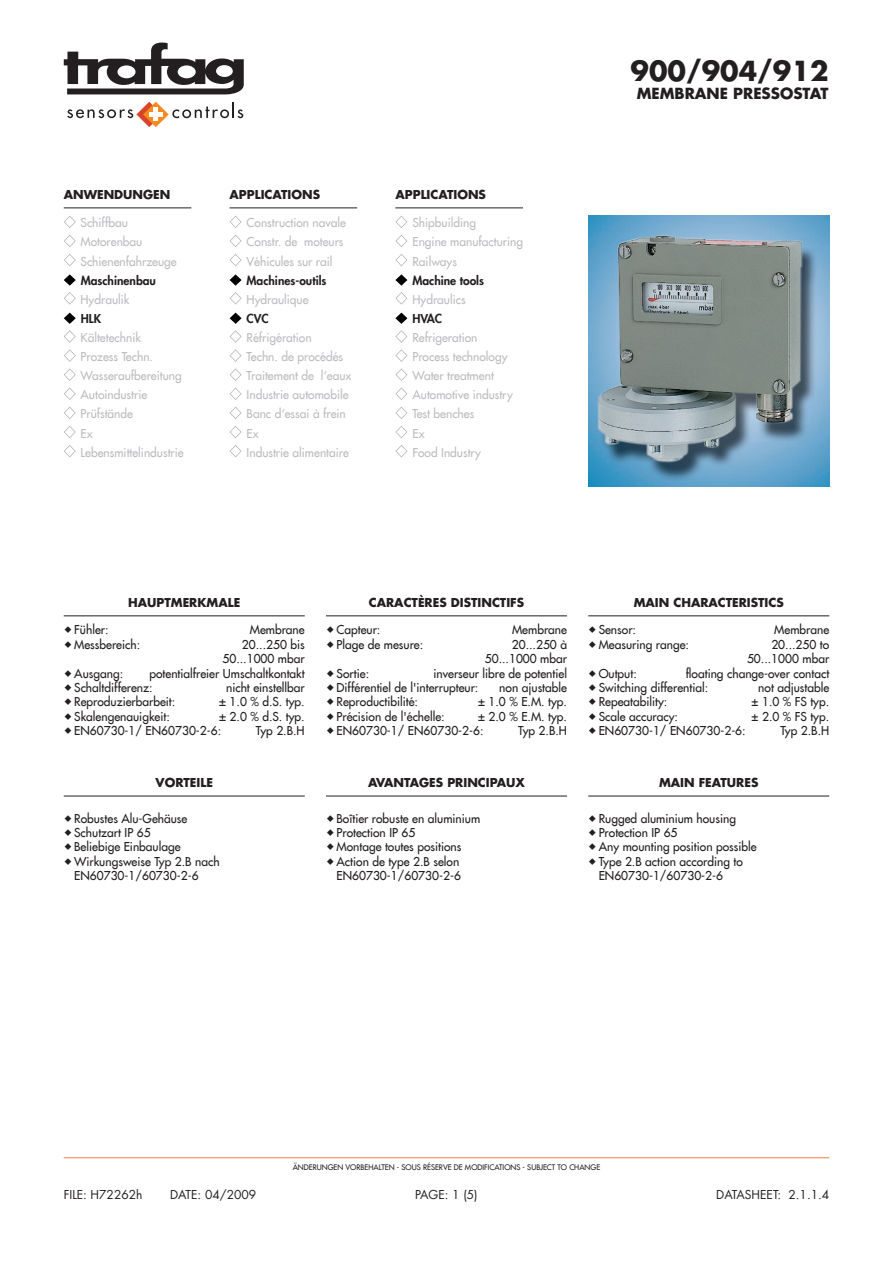
<style>
.page{position:relative;width:893px;height:1263px;background:#fff}
.page>*{position:absolute;margin:0;border:0;box-sizing:border-box;transform-origin:0 0}
.t1{font:700 27px "Futura LT";color:#231f20}
.t2{font:700 15px "Futura LT";color:#231f20}
.t3{font:12px/14.4px "Futura LT";color:#231f20}
.t4{font:12px "Futura LT";color:#bcbdc0}
.t5{font:700 12px "Futura LT";color:#231f20}
.t6{font:12px "Futura LT";color:#231f20}
.t7{font:800 12px "Futura LT";color:#231f20}
.t8{font:7.5px "Futura LT";color:#231f20}
</style>
<div class="page">
<svg style="left:67px;top:102px;width:176px;height:25px"></svg>
<svg style="left:64px;top:43px;width:180px;height:51px"></svg>
<hr style="left:64px;top:1157px;width:765px;height:1px;background:#f4793e">
<hr style="left:230px;top:208px;width:127px;height:1px;background:#231f20">
<hr style="left:395px;top:208px;width:128px;height:1px;background:#231f20">
<hr style="left:64px;top:208px;width:127px;height:1px;background:#231f20">
<hr style="left:64px;top:796px;width:241px;height:1px;background:#231f20">
<hr style="left:326px;top:796px;width:241px;height:1px;background:#231f20">
<hr style="left:588px;top:796px;width:241px;height:1px;background:#231f20">
<hr style="left:64px;top:616px;width:241px;height:1px;background:#231f20">
<hr style="left:326px;top:616px;width:241px;height:1px;background:#231f20">
<hr style="left:588px;top:616px;width:241px;height:1px;background:#231f20">
<svg style="left:64px;top:216px;width:12px;height:89px"></svg>
<svg style="left:230px;top:216px;width:12px;height:89px"></svg>
<svg style="left:395px;top:216px;width:12px;height:89px"></svg>
<svg style="left:64px;top:313px;width:12px;height:145px"></svg>
<svg style="left:230px;top:313px;width:12px;height:145px"></svg>
<svg style="left:395px;top:313px;width:12px;height:145px"></svg>
<img style="left:588px;top:216px;width:241px;height:270px">
<p class="t5" style="left:64px;top:187px;width:108px">ANWENDUNGEN</p>
<p class="t5" style="left:230px;top:187px;width:92px">APPLICATIONS</p>
<p class="t5" style="left:395px;top:187px;width:92px">APPLICATIONS</p>
<p class="t4" style="left:76px;top:215px;width:54px">Schiffbau</p>
<p class="t4" style="left:242px;top:215px;width:106px">Construction navale</p>
<p class="t4" style="left:407px;top:215px;width:70px">Shipbuilding</p>
<p class="t4" style="left:76px;top:234px;width:68px">Motorenbau</p>
<p class="t4" style="left:242px;top:234px;width:103px">Constr. de moteurs</p>
<p class="t4" style="left:407px;top:234px;width:117px">Engine manufacturing</p>
<p class="t4" style="left:76px;top:253px;width:103px">Schienenfahrzeuge</p>
<p class="t4" style="left:242px;top:253px;width:92px">Véhicules sur rail</p>
<p class="t4" style="left:407px;top:253px;width:51px">Railways</p>
<p class="t7" style="left:81px;top:272px;width:77px">Maschinenbau</p>
<p class="t7" style="left:247px;top:272px;width:81px">Machines-outils</p>
<p class="t7" style="left:412px;top:272px;width:73px">Machine tools</p>
<p class="t4" style="left:76px;top:292px;width:55px">Hydraulik</p>
<p class="t4" style="left:242px;top:292px;width:69px">Hydraulique</p>
<p class="t4" style="left:407px;top:292px;width:60px">Hydraulics</p>
<p class="t7" style="left:81px;top:310px;width:22px">HLK</p>
<p class="t7" style="left:247px;top:310px;width:24px">CVC</p>
<p class="t7" style="left:412px;top:310px;width:31px">HVAC</p>
<p class="t4" style="left:81px;top:330px;width:62px">Kältetechnik</p>
<p class="t4" style="left:242px;top:330px;width:72px">Réfrigération</p>
<p class="t4" style="left:407px;top:330px;width:72px">Refrigeration</p>
<p class="t4" style="left:81px;top:349px;width:74px">Prozess Techn.</p>
<p class="t4" style="left:242px;top:349px;width:103px">Techn. de procédés</p>
<p class="t4" style="left:412px;top:349px;width:97px">Process technology</p>
<p class="t4" style="left:81px;top:368px;width:103px">Wasseraufbereitung</p>
<p class="t4" style="left:242px;top:368px;width:111px">Traitement de l‘eaux</p>
<p class="t4" style="left:412px;top:368px;width:83px">Water treatment</p>
<p class="t4" style="left:76px;top:387px;width:73px">Autoindustrie</p>
<p class="t4" style="left:242px;top:387px;width:109px">I ndustrie automobile</p>
<p class="t4" style="left:407px;top:387px;width:107px">Automotive industry</p>
<p class="t4" style="left:81px;top:406px;width:54px">Prüfstände</p>
<p class="t4" style="left:242px;top:406px;width:106px">Banc d‘essai à frein</p>
<p class="t4" style="left:407px;top:406px;width:68px">Test benches</p>
<p class="t4" style="left:76px;top:425px;width:18px">E x</p>
<p class="t4" style="left:242px;top:425px;width:19px">E x</p>
<p class="t4" style="left:407px;top:425px;width:19px">E x</p>
<p class="t4" style="left:76px;top:444px;width:109px">Lebensmittelindustrie</p>
<p class="t4" style="left:242px;top:444px;width:109px">I ndustrie alimentaire</p>
<p class="t4" style="left:407px;top:444px;width:75px">Food Industry</p>
<h1 class="t1" style="left:630px;top:53px;width:199px">900/904/912</h1>
<p class="t2" style="left:637px;top:83px;width:193px">MEMBRANE PRESSOSTAT</p>
<p class="t5" style="left:128px;top:595px;width:114px">HAUPTMERKMALE</p>
<p class="t5" style="left:369px;top:595px;width:157px">CARACTÈRES DISTINCTIFS</p>
<p class="t5" style="left:634px;top:595px;width:152px">MAIN CHARACTERISTICS</p>
<p class="t3" style="left:72px;top:623px;width:38px">Fühler:</p>
<p class="t3" style="left:250px;top:623px;width:56px">Membrane</p>
<p class="t3" style="left:72px;top:637px;width:69px">Messbereich:</p>
<p class="t3" style="left:222px;top:637px;width:84px;text-align:right">20...250 bis<br>50...1000 mbar</p>
<p class="t3" style="left:72px;top:666px;width:52px">Ausgang:</p>
<p class="t3" style="left:72px;top:666px;width:234px;text-indent:77px">potentialfreier Umschaltkontakt<br>Schaltdifferenz:</p>
<p class="t3" style="left:226px;top:680px;width:80px">nicht einstellbar</p>
<p class="t3" style="left:72px;top:695px;width:104px">Reproduzierbarbeit:</p>
<p class="t3" style="left:219px;top:695px;width:87px">± 1.0 % d.S. typ.</p>
<p class="t3" style="left:72px;top:709px;width:99px">Skalengenauigkeit:</p>
<p class="t3" style="left:72px;top:709px;width:234px;text-indent:147px">± 2.0 % d.S. typ.<br>EN60730-1/ EN60730-2-6: T</p>
<p class="t3" style="left:260px;top:723px;width:44px">yp 2.B.H</p>
<p class="t3" style="left:335px;top:623px;width:47px">Capteur:</p>
<p class="t3" style="left:512px;top:623px;width:56px">Membrane</p>
<p class="t3" style="left:337px;top:637px;width:88px">Plage de mesure:</p>
<p class="t3" style="left:485px;top:637px;width:84px;text-align:right">20...250 à<br>50...1000 mbar</p>
<p class="t3" style="left:335px;top:666px;width:36px">Sortie:</p>
<p class="t3" style="left:335px;top:666px;width:234px;text-indent:99px">inverseur libre de potentiel<br>Différentiel de l'interrupteur:</p>
<p class="t3" style="left:499px;top:680px;width:69px">non ajustable</p>
<p class="t3" style="left:335px;top:695px;width:85px">Reproductibilité:</p>
<p class="t3" style="left:478px;top:695px;width:90px">± 1.0 % E.M. typ.</p>
<p class="t3" style="left:337px;top:709px;width:110px">Précision de l'échelle:</p>
<p class="t3" style="left:335px;top:709px;width:234px;text-indent:143px">± 2.0 % E.M. typ.<br>EN60730-1/ EN60730-2-6: T</p>
<p class="t3" style="left:523px;top:723px;width:44px">yp 2.B.H</p>
<p class="t3" style="left:597px;top:623px;width:41px">Sensor:</p>
<p class="t3" style="left:774px;top:623px;width:56px">Membrane</p>
<p class="t3" style="left:597px;top:637px;width:94px">Measuring range:</p>
<p class="t3" style="left:747px;top:637px;width:84px;text-align:right">20...250 to<br>50...1000 mbar</p>
<p class="t3" style="left:597px;top:666px;width:41px">Output:</p>
<p class="t3" style="left:597px;top:666px;width:234px;text-indent:89px">floating change-over contact<br>Switching differential:</p>
<p class="t3" style="left:758px;top:680px;width:72px">not adjustable</p>
<p class="t3" style="left:597px;top:695px;width:72px">Repeatability:</p>
<p class="t3" style="left:752px;top:695px;width:79px">± 1.0 % FS typ.</p>
<p class="t3" style="left:597px;top:709px;width:83px">Scale accuracy:</p>
<p class="t3" style="left:597px;top:709px;width:234px;text-indent:155px">± 2.0 % FS typ.<br>EN60730-1/ EN60730-2-6: T</p>
<p class="t3" style="left:785px;top:723px;width:44px">yp 2.B.H</p>
<p class="t5" style="left:156px;top:775px;width:59px">VORTEILE</p>
<p class="t5" style="left:368px;top:775px;width:158px">AVANTAGES PRINCIPAUX</p>
<p class="t5" style="left:659px;top:775px;width:101px">MAIN FEATURES</p>
<p class="t3" style="left:72px;top:811px;width:149px">Robustes Alu-Gehäuse<br>Schutzart IP 65<br>Beliebige Einbaulage<br>Wirkungsweise Typ 2.B nach</p>
<p class="t3" style="left:64px;top:868px;width:10px">EN</p>
<p class="t3" style="left:90px;top:868px;width:110px">60730-1/60730-2-6</p>
<p class="t3" style="left:335px;top:811px;width:147px">Boîtier robuste en aluminium<br>Protection IP 65<br>Montage toutes positions<br>Action de type 2.B selon</p>
<p class="t3" style="left:326px;top:868px;width:10px">EN</p>
<p class="t3" style="left:352px;top:868px;width:110px">60730-1/60730-2-6</p>
<p class="t3" style="left:597px;top:811px;width:161px">Rugged aluminium housing<br>Protection IP 65<br>Any mounting position possible<br>Type 2.B action according to</p>
<p class="t3" style="left:588px;top:868px;width:10px">EN</p>
<p class="t3" style="left:614px;top:868px;width:110px">60730-1/60730-2-6</p>
<p class="t8" style="left:293px;top:1163px;width:309px">änderungen vorbehalten - sous réserve de modifications - Subject to change</p>
<p class="t6" style="left:64px;top:1187px;width:80px">FILE: H72262H</p>
<p class="t6" style="left:170px;top:1187px;width:88px">DATE: 04/2009</p>
<p class="t6" style="left:415px;top:1187px;width:64px">PAGE: 1 (5)</p>
<p class="t6" style="left:716px;top:1187px;width:114px">DATASHEET: 2.1.1.4</p>
</div>
